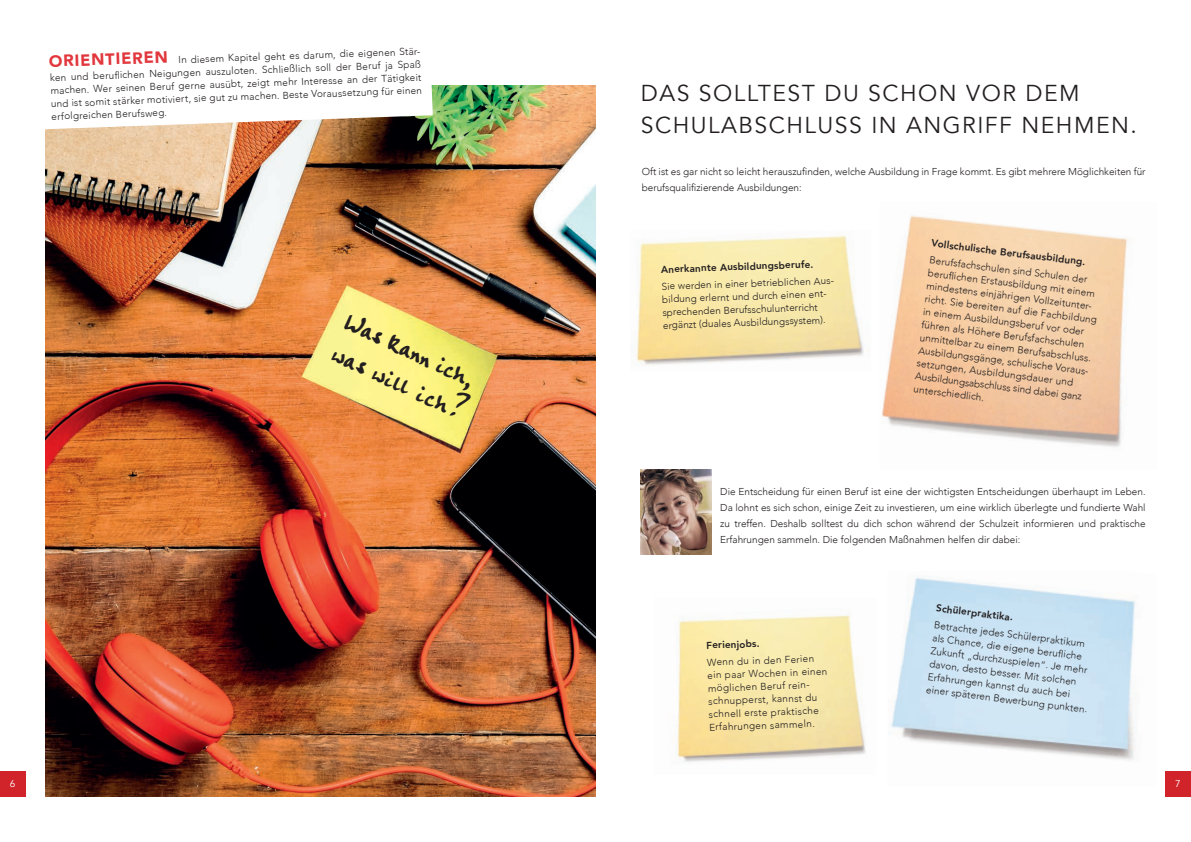
<style>
.page{position:relative;width:1191px;height:842px;background:#fff}
.page>*{position:absolute;margin:0;border:0;box-sizing:border-box;transform-origin:0 0}
.t1{font:29px/34px "Handwriting Plain";color:#231f20}
.t2{font:23px/32px "Avenir";letter-spacing:.065em;color:#231f20}
.t3{font:900 16.3px "Avenir";color:#e1373d}
.t4{font:300 10px/13px "Avenir";color:#231f20}
.t5{font:800 10px "Avenir";color:#231f20}
.t6{font:10px "Avenir";color:#fff}
</style>
<div class="page">
<div style="left:1165px;top:771px;width:26px;height:26px;background:#d1232a"></div>
<div style="left:0;top:771px;width:26px;height:26px;background:#d1232a"></div>
<img style="left:45px;top:85px;width:550px;height:712px">
<img style="left:636px;top:235px;width:228px;height:130px">
<img style="left:641px;top:469px;width:70px;height:85px">
<img style="left:882px;top:215px;width:245px;height:232px">
<img style="left:891px;top:577px;width:245px;height:183px">
<img style="left:677px;top:615px;width:189px;height:147px">
<svg style="left:45px;top:85px;width:388px;height:45px"></svg>
<p class="t4" style="left:49px;top:58px;width:374px;text-indent:129px;rotate:-2deg">In diesem Kapitel geht es darum, die eigenen Stär&shy;ken und berufl ichen Neigungen auszuloten. Schließlich soll der Beruf ja Spaß machen. Wer seinen Beruf gerne ausübt, zeigt mehr Interesse an der Tätigkeit und ist somit stärker motiviert, sie gut zu machen. Beste Voraussetzung für einen erfolgreichen Berufsweg.</p>
<h3 class="t3" style="left:48px;top:47px;width:120px;rotate:-2deg">ORIENTIEREN</h3>
<h1 class="t1" style="left:353px;top:306px;width:147px;rotate:25deg">Was kann ich, was will ich?</h1>
<h2 class="t2" style="left:641px;top:78px;width:497px">DAS SOLLTEST DU SCHON VOR DEM<br>SCHULABSCHLUSS IN ANGRIFF NEHMEN.</h2>
<p class="t4" style="left:641px;top:164px;width:505px;line-height:16px">Oft ist es gar nicht so leicht herauszufinden, welche Ausbildung in Frage kommt. Es gibt mehrere Möglichkeiten für berufsqualifizierende Ausbildungen:</p>
<p class="t5" style="left:661px;top:262px;width:154px;rotate:-2deg">Anerkannte Ausbildungsberufe.</p>
<p class="t4" style="left:661px;top:280px;width:175px;rotate:-2deg">Sie werden in einer betrieblichen Aus&shy;bildung erlernt und durch einen ent&shy;sprechenden Berufsschulunterricht ergänzt (duales Ausbildungssystem).</p>
<p class="t5" style="left:932px;top:235px;width:157px;rotate:7deg">Vollschulische Berufsausbildung.</p>
<p class="t4" style="left:930px;top:253px;width:175px;rotate:7deg">Berufsfachschulen sind Schulen der berufl ichen Erstausbildung mit einem mindestens einjährigen Vollzeitunter&shy;richt. Sie bereiten auf die Fachbildung in einem Ausbildungsberuf vor oder führen als Höhere Berufsfachschulen unmittelbar zu einem Berufsabschluss.<br>Ausbildungsgänge, schulische Voraus&shy;setzungen, Ausbildungsdauer und Ausbildungsabschluss sind dabei ganz unterschiedlich.</p>
<p class="t4" style="left:720px;top:484px;width:427px;line-height:16px;text-align:justify">Die Entscheidung für einen Beruf ist eine der wichtigsten Entscheidungen überhaupt im Leben.<br>Da lohnt es sich schon, einige Zeit zu investieren, um eine wirklich überlegte und fundierte Wahl zu treffen. Deshalb solltest du dich schon während der Schulzeit informieren und praktische Erfahrungen sammeln. Die folgenden Maßnahmen helfen dir dabei:</p>
<p class="t5" style="left:706px;top:637px;width:55px;rotate:-2deg">Ferienjobs.</p>
<p class="t4" style="left:707px;top:656px;width:121px;rotate:-2deg">Wenn du in den Ferien ein paar Wochen in einen möglichen Beruf rein&shy;schnupperst, kannst du schnell erste praktische<br>Erfahrungen sammeln.</p>
<p class="t5" style="left:937px;top:600px;width:79px;rotate:7deg">Schülerpraktika.</p>
<p class="t4" style="left:935px;top:618px;width:164px;rotate:7deg">Betrachte jedes Schülerpraktikum als Chance, die eigene berufl iche Zukunft „durchzuspielen“. Je mehr davon, desto besser. Mit solchen Erfahrungen kannst du auch bei einer späteren Bewerbung punkten.</p>
<p class="t6" style="left:10px;top:778px;width:7px">6</p>
<p class="t6" style="left:1175px;top:778px;width:7px">7</p>
</div>
